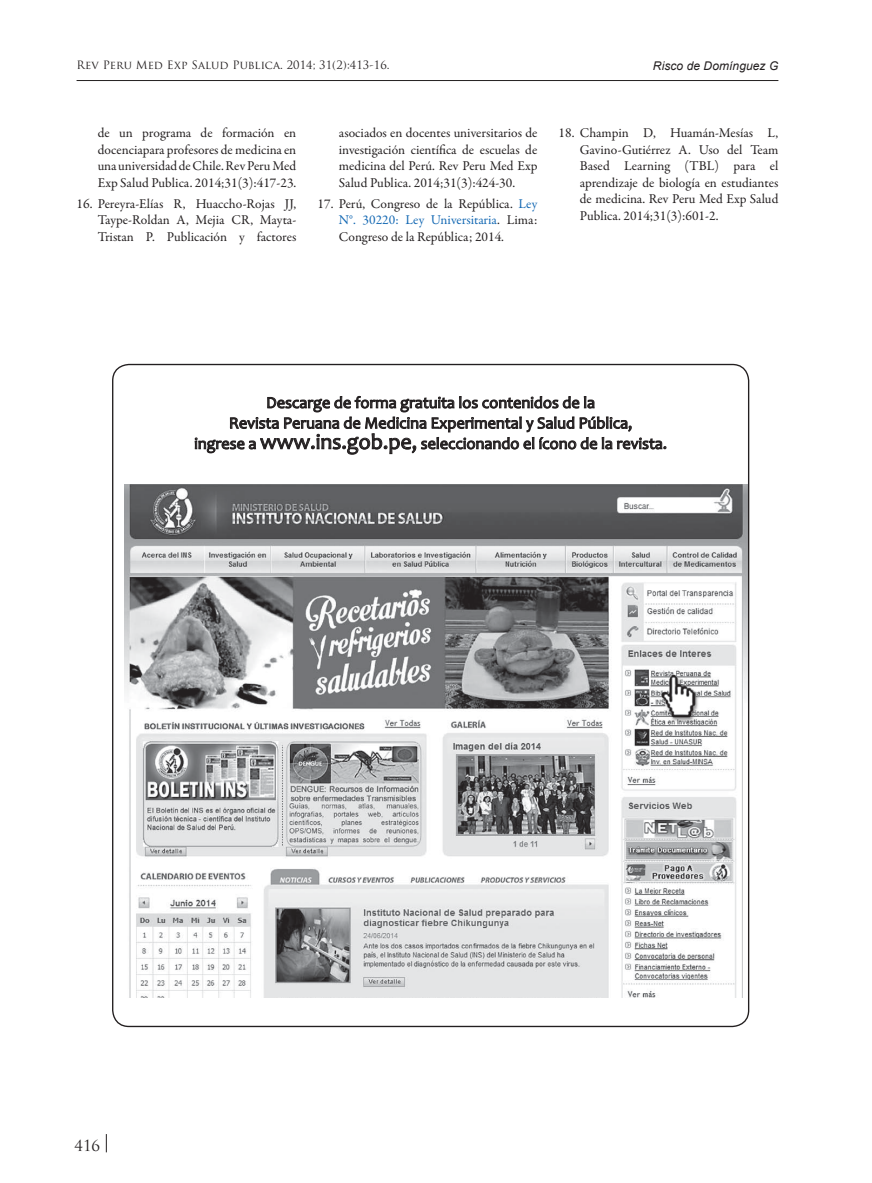
<style>
.page{position:relative;width:872px;height:1183px;background:#fff}
.page>*{position:absolute;margin:0;border:0;box-sizing:border-box;transform-origin:0 0}
.t1{font:16.35px/20.4px "Candara";color:#231f20;text-align:center}
.t2{font:15px "Trajan Pro";color:#231f20}
.t3{font:13.5px/16.5px "Garamond Premr Pro";color:#231f20;text-align:justify}
.t4{font:italic 12px "Arial";letter-spacing:.005em;color:#231f20}
.t5{font:11.25px "Trajan Pro";letter-spacing:.005em;color:#231f20}
.s1{color:#1368b3}
.s2{font-size:21.75px}
</style>
<div class="page">
<hr style="left:77px;top:80px;width:701px;height:1px;background:#231f20">
<svg style="left:106px;top:1134px;width:1px;height:17px"></svg>
<img style="left:125px;top:484px;width:622px;height:512px">
<img style="left:658px;top:670px;width:47px;height:54px">
<svg style="left:195px;top:396px;width:471px;height:58px"></svg>
<p class="t5" style="left:77px;top:58px;width:314px">Rev Peru Med Exp Salud Publica. 2014; 31(2):413-16.</p>
<p class="t3" style="left:98px;top:125px;width:200px">de un programa de formación en docenciapara profesores de medicina en una universidad de Chile.Rev Peru Med Exp Salud Publica. 2014;31(3):417-23.</p>
<p class="t3" style="left:98px;top:195px;width:200px;text-indent:-21px">16. Pereyra-Elías R, Huaccho-Rojas JJ, Taype-Roldan A, Mejia CR, Mayta-Tristan P. Publicación y factores</p>
<p class="t3" style="left:339px;top:125px;width:200px">asociados en docentes universitarios de investigación científica de escuelas de medicina del Perú. Rev Peru Med Exp Salud Publica. 2014;31(3):424-30.</p>
<p class="t3" style="left:339px;top:195px;width:200px;text-indent:-21px">17. Perú, Congreso de la República. <span class="s1">Ley N°. 30220: Ley Universitaria</span>. Lima:<br>Congreso de la República; 2014.</p>
<p class="t4" style="left:653px;top:58px;width:127px">Risco de Domínguez G</p>
<p class="t3" style="left:580px;top:125px;width:200px;text-indent:-21px">18. Champin D, Huamán-Mesías L, Gavino-Gutiérrez A. Uso del Team Based Learning (TBL) para el aprendizaje de biología en estudiantes de medicina. Rev Peru Med Exp Salud Publica. 2014;31(3):601-2.</p>
<p class="t1" style="left:194px;top:392px;width:474px">Descarge de forma gratuita los contenidos de la<br>Revista Peruana de Medicina Experimental y Salud Pública,<br>ingrese a <span class="s2">www.ins.gob.pe,</span> seleccionando el ícono de la revista.</p>
<p class="t2" style="left:74px;top:1135px;width:27px">416</p>
</div>
